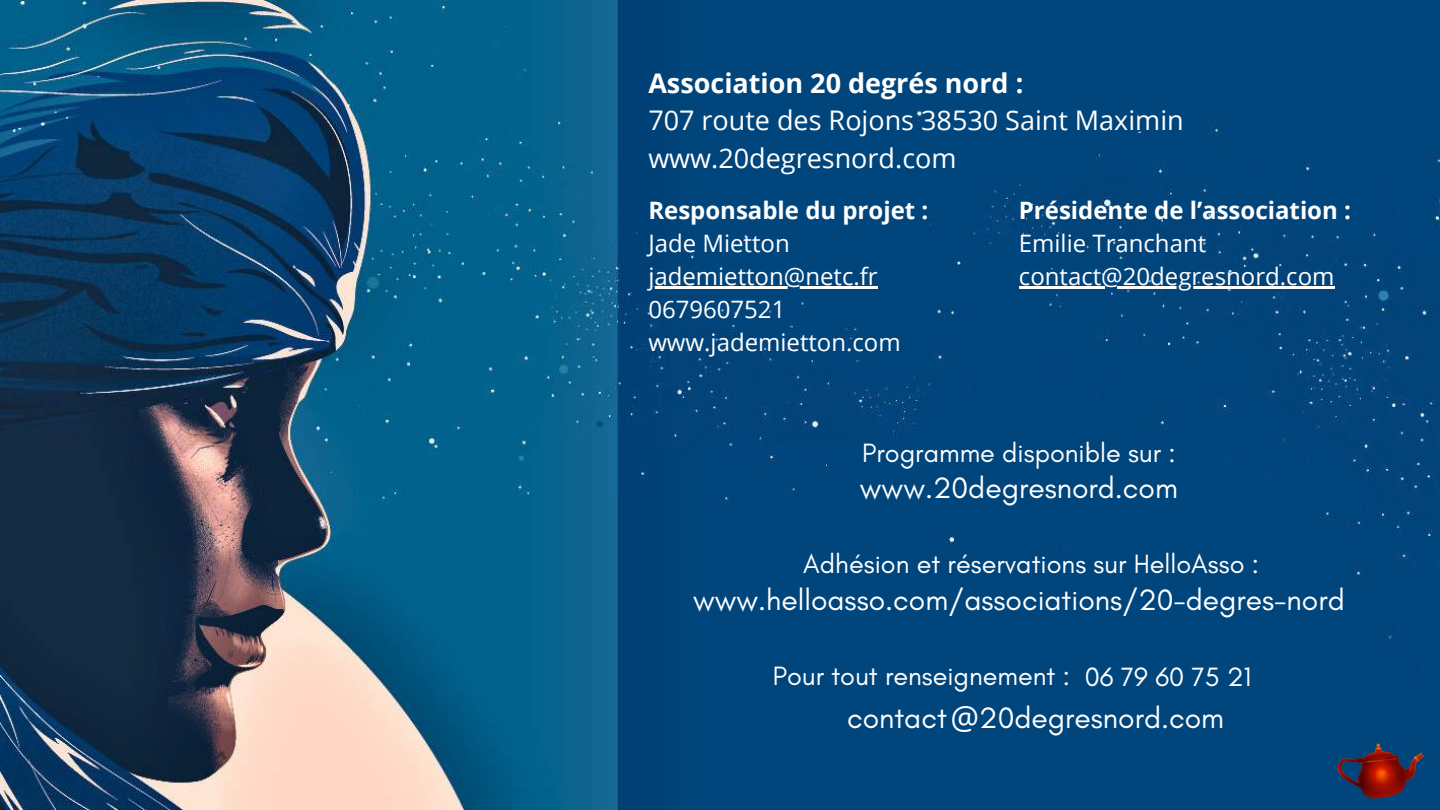
<style>
.page{position:relative;width:1440px;height:810px;background:#fff}
.page>*{position:absolute;margin:0;border:0;box-sizing:border-box;transform-origin:0 0}
.t1{font:32px "Open Sans";color:#fff}
.t2{font:30px "Glacial Indifference";color:#fff}
.t3{font:27px "Glacial Indifference";color:#fff}
.t4{font:27px/37.5px "Open Sans";color:#fff}
.t5{font:700 27px "Open Sans";color:#fff}
.t6{font:24px/33px "Open Sans";color:#fff}
.t7{font:700 24px "Open Sans";color:#fff}
</style>
<div class="page">
<img style="left:0;top:0;width:1440px;height:810px">
<img style="left:1334px;top:721px;width:95px;height:89px">
<hr style="left:648px;top:287px;width:230px;height:2px;background:#fff">
<hr style="left:1019px;top:287px;width:316px;height:2px;background:#fff">
<p class="t5" style="left:648px;top:64px;width:377px">Association 20 degrés nord :</p>
<p class="t4" style="left:648px;top:101px;width:537px">707 route des Rojons 38530 Saint Maximin www.20degresnord.com</p>
<p class="t7" style="left:648px;top:193px;width:282px">Responsable du projet :</p>
<p class="t6" style="left:648px;top:226px;width:254px">Jade Mietton jademietton@netc.fr<br>0679607521 www.jademietton.com</p>
<p class="t7" style="left:1019px;top:193px;width:334px">Présidente de l’association :</p>
<p class="t6" style="left:1019px;top:226px;width:317px">Emilie Tranchant contact@20degresnord.com</p>
<p class="t3" style="left:862px;top:437px;width:315px">Programme disponible sur :</p>
<p class="t2" style="left:860px;top:470px;width:319px">www.20degresnord.com</p>
<p class="t3" style="left:803px;top:547px;width:457px">Adhésion et réservations sur HelloAsso :</p>
<p class="t2" style="left:693px;top:582px;width:653px">www.helloasso.com/associations/20-degres-nord</p>
<p class="t3" style="left:773px;top:659px;width:299px">Pour tout renseignement :</p>
<h1 class="t1" style="left:950px;top:694px;width:30px">@</h1>
<p class="t3" style="left:1085px;top:661px;width:168px">06 79 60 75 21</p>
<p class="t2" style="left:847px;top:700px;width:379px">contact 20degresnord.com</p>
</div>
